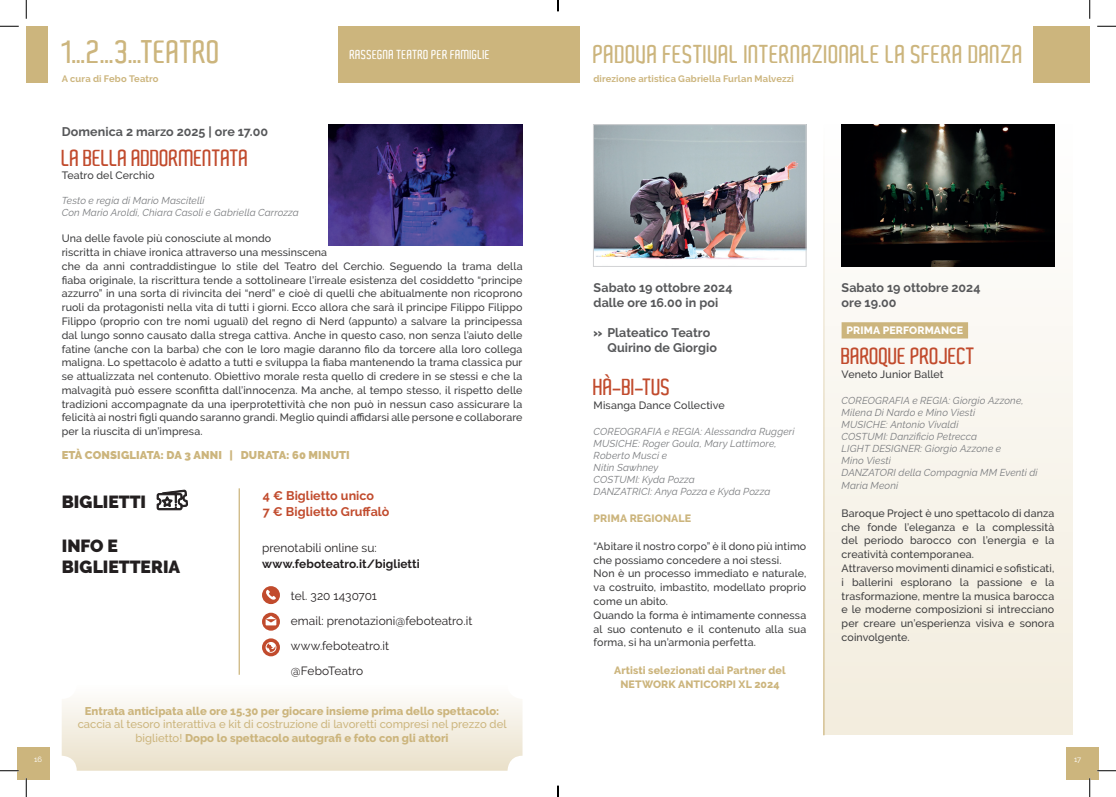
<style>
.page{position:relative;width:1116px;height:797px;background:#fff}
.page>*{position:absolute;margin:0;border:0;box-sizing:border-box;transform-origin:0 0}
.t1{font:600 31.25px "Aldo";letter-spacing:.005em;color:#ccb57d}
.t2{font:600 24.75px "Aldo";color:#ccb57d}
.t3{font:600 22.5px "Aldo";letter-spacing:-.02em;color:#c14b2d}
.t4{font:900 17.5px/21px "Raleway";letter-spacing:.005em;color:#231f20}
.t5{font:700 12.5px "Raleway";letter-spacing:.005em;color:#57585a}
.t6{font:700 12.5px "Raleway";letter-spacing:.005em;color:#c14b2d}
.t7{font:600 12.5px "Aldo";letter-spacing:.01em;color:#fff}
.t8{font:11.88px "Raleway";letter-spacing:.005em;color:#231f20}
.t9{font:700 11.88px "Raleway";letter-spacing:.005em;color:#231f20}
.t10{font:500 11.25px/13.5px "Raleway";color:#ccb57d;text-align:center}
.t11{font:800 11.25px "Raleway";color:#ccb57d}
.t12{font:900 11.25px "Raleway";letter-spacing:.01em;color:#ccb57d}
.t13{font:500 10.62px/13.8px "Raleway";letter-spacing:.01em;color:#3e3e3f;text-align:justify}
.t14{font:800 10.62px/13.8px "Raleway";letter-spacing:.01em;color:#ccb57d;text-align:center}
.t15{font:800 10.62px "Raleway";letter-spacing:.01em;color:#fff}
.t16{font:italic 10px/12px "Raleway";letter-spacing:.015em;color:#7a7c7f}
.t17{font:700 9.38px "Raleway";letter-spacing:.015em;color:#ccb57d}
.t18{font:7.62px "Raleway";color:#fff}
.s1{font-weight:800}
</style>
<div class="page">
<div style="left:1065px;top:746px;width:33px;height:33px;background:#ccb57d"></div>
<div style="left:17px;top:746px;width:33px;height:33px;background:#ccb57d"></div>
<div style="left:338px;top:26px;width:220px;height:57px;background:#ccb57d"></div>
<div style="left:26px;top:26px;width:22px;height:57px;background:#ccb57d"></div>
<img style="left:328px;top:125px;width:194px;height:120px">
<svg style="left:157px;top:489px;width:31px;height:21px"></svg>
<hr style="left:239px;top:488px;width:1px;height:186px;background:#ccb57d">
<svg style="left:262px;top:638px;width:18px;height:18px"></svg>
<svg style="left:262px;top:612px;width:18px;height:18px"></svg>
<svg style="left:262px;top:586px;width:18px;height:18px"></svg>
<div style="left:824px;top:124px;width:248px;height:611px;background:#f7f3ea"></div>
<div style="left:558px;top:26px;width:21px;height:57px;background:#ccb57d"></div>
<div style="left:1033px;top:26px;width:56px;height:57px;background:#ccb57d"></div>
<img style="left:595px;top:126px;width:209px;height:134px">
<div style="left:593px;top:124px;width:213px;height:142px;border:1px solid #d1d2d4"></div>
<img style="left:841px;top:125px;width:213px;height:141px">
<div style="left:841px;top:322px;width:127px;height:16px;background:#ccb57d"></div>
<hr style="left:823px;top:125px;width:1px;height:610px;background:#ccb57d">
<div style="left:62px;top:684px;width:460px;height:86px;background:linear-gradient(to bottom,#fffefe,#eae1cb);border-radius:15px"></div>
<svg style="left:0;top:25px;width:19px;height:2px"></svg>
<svg style="left:1097px;top:25px;width:18px;height:2px"></svg>
<svg style="left:0;top:770px;width:19px;height:1px"></svg>
<svg style="left:1097px;top:770px;width:18px;height:1px"></svg>
<svg style="left:25px;top:0;width:2px;height:19px"></svg>
<svg style="left:25px;top:778px;width:2px;height:19px"></svg>
<svg style="left:1089px;top:0;width:1px;height:19px"></svg>
<svg style="left:1088px;top:778px;width:2px;height:19px"></svg>
<svg style="left:557px;top:0;width:2px;height:11px"></svg>
<svg style="left:557px;top:785px;width:2px;height:12px"></svg>
<p class="t1" style="left:62px;top:35px;width:160px">1…2…3…TEATRO</p>
<p class="t17" style="left:62px;top:73px;width:98px">A cura di Febo Teatro</p>
<p class="t7" style="left:350px;top:48px;width:142px">RASSEGNA TEATRO PER FAMIGLIE</p>
<p class="t5" style="left:62px;top:125px;width:208px">Domenica 2 marzo 2025 | ore 17.00</p>
<p class="t3" style="left:62px;top:146px;width:189px">LA BELLA ADDORMENTATA</p>
<p class="t13" style="left:62px;top:168px;width:94px">Teatro del Cerchio</p>
<p class="t16" style="left:62px;top:194px;width:144px">Testo e regia di Mario Mascitelli</p>
<p class="t16" style="left:62px;top:206px;width:239px">Con Mario Aroldi, Chiara Casoli e Gabriella Carrozza</p>
<p class="t13" style="left:62px;top:232px;width:211px">Una delle favole più conosciute al mondo</p>
<p class="t13" style="left:62px;top:245px;width:267px">riscritta in chiave ironica attraverso una messinscena</p>
<p class="t13" style="left:62px;top:259px;width:462px">che da anni contraddistingue lo stile del Teatro del Cerchio. Seguendo la trama della fiaba originale, la riscrittura tende a sottolineare l’irreale esistenza del cosiddetto “principe azzurro” in una sorta di rivincita dei “nerd” e cioè di quelli che abitualmente non ricoprono ruoli da protagonisti nella vita di tutti i giorni. Ecco allora che sarà il principe Filippo Filippo Filippo (proprio con tre nomi uguali) del regno di Nerd (appunto) a salvare la principessa dal lungo sonno causato dalla strega cattiva. Anche in questo caso, non senza l’aiuto delle fatine (anche con la barba) che con le loro magie daranno filo da torcere alla loro collega maligna. Lo spettacolo è adatto a tutti e sviluppa la fiaba mantenendo la trama classica pur se attualizzata nel contenuto. Obiettivo morale resta quello di credere in se stessi e che la malvagità può essere sconfitta dall’innocenza. Ma anche, al tempo stesso, il rispetto delle tradizioni accompagnate da una iperprotettività che non può in nessun caso assicurare la felicità ai nostri figli quando saranno grandi. Meglio quindi affidarsi alle persone e collaborare per la riuscita di un’impresa.</p>
<p class="t12" style="left:62px;top:448px;width:289px">ETÀ CONSIGLIATA: DA 3 ANNI | DURATA: 60 MINUTI</p>
<p class="t4" style="left:62px;top:491px;width:86px">BIGLIETTI</p>
<p class="t6" style="left:263px;top:488px;width:113px">4 € Biglietto unico</p>
<p class="t6" style="left:263px;top:505px;width:128px">7 € Biglietto Gruffalò</p>
<p class="t4" style="left:62px;top:535px;width:120px">INFO E<br>BIGLIETTERIA</p>
<p class="t8" style="left:262px;top:540px;width:116px">prenotabili online su:</p>
<p class="t9" style="left:262px;top:557px;width:159px">www.feboteatro.it/biglietti</p>
<p class="t8" style="left:291px;top:588px;width:88px">tel. 320 1430701</p>
<p class="t8" style="left:291px;top:613px;width:183px">email: prenotazioni@feboteatro.it</p>
<p class="t8" style="left:291px;top:638px;width:100px">www.feboteatro.it</p>
<p class="t8" style="left:291px;top:663px;width:74px">@FeboTeatro</p>
<p class="t11" style="left:85px;top:704px;width:416px">Entrata anticipata alle ore 15.30 per giocare insieme prima dello spettacolo:</p>
<p class="t10" style="left:78px;top:717px;width:430px">caccia al tesoro interattiva e kit di costruzione di lavoretti compresi nel prezzo del biglietto! <span class="s1">Dopo lo spettacolo autografi e foto con gli attori</span></p>
<p class="t2" style="left:593px;top:40px;width:431px">PADOVA FESTIVAL INTERNAZIONALE LA SFERA DANZA</p>
<p class="t17" style="left:593px;top:73px;width:202px">direzione artistica Gabriella Furlan Malvezzi</p>
<p class="t5" style="left:593px;top:280px;width:140px">Sabato 19 ottobre 2024</p>
<p class="t5" style="left:593px;top:295px;width:126px">dalle ore 16.00 in poi</p>
<p class="t5" style="left:593px;top:325px;width:118px"><span class="s1">»</span> Plateatico Teatro</p>
<p class="t5" style="left:607px;top:340px;width:111px">Quirino de Giorgio</p>
<p class="t3" style="left:593px;top:375px;width:79px">HÀ-BI-TUS</p>
<p class="t13" style="left:593px;top:398px;width:133px">Misanga Dance Collective</p>
<p class="t16" style="left:593px;top:425px;width:202px">COREOGRAFIA e REGIA: Alessandra Ruggeri</p>
<p class="t16" style="left:593px;top:437px;width:185px">MUSICHE: Roger Goula, Mary Lattimore,<br>Roberto Musci e</p>
<p class="t16" style="left:593px;top:461px;width:66px">Nitin Sawhney</p>
<p class="t16" style="left:593px;top:473px;width:103px">COSTUMI: Kyda Pozza</p>
<p class="t16" style="left:593px;top:485px;width:178px">DANZATRICI: Anya Pozza e Kyda Pozza</p>
<p class="t14" style="left:593px;top:512px;width:99px">PRIMA REGIONALE</p>
<p class="t13" style="left:593px;top:539px;width:214px">“Abitare il nostro corpo” è il dono più intimo che possiamo concedere a noi stessi.</p>
<p class="t13" style="left:593px;top:567px;width:214px">Non è un processo immediato e naturale, va costruito, imbastito, modellato proprio come un abito.</p>
<p class="t13" style="left:593px;top:608px;width:214px">Quando la forma è intimamente connessa al suo contenuto e il contenuto alla sua forma, si ha un’armonia perfetta.</p>
<p class="t14" style="left:614px;top:663px;width:173px">Artisti selezionati dai Partner del<br>NETWORK ANTICORPI XL 2024</p>
<p class="t5" style="left:841px;top:280px;width:140px">Sabato 19 ottobre 2024</p>
<p class="t5" style="left:841px;top:295px;width:56px">ore 19.00</p>
<p class="t15" style="left:846px;top:324px;width:118px">PRIMA PERFORMANCE</p>
<p class="t3" style="left:841px;top:343px;width:135px">BAROQUE PROJECT</p>
<p class="t13" style="left:841px;top:367px;width:104px">Veneto Junior Ballet</p>
<p class="t16" style="left:841px;top:394px;width:184px">COREOGRAFIA e REGIA: Giorgio Azzone,</p>
<p class="t16" style="left:841px;top:406px;width:135px">Milena Di Nardo e Mino Viesti</p>
<p class="t16" style="left:841px;top:418px;width:118px">MUSICHE: Antonio Vivaldi</p>
<p class="t16" style="left:841px;top:430px;width:137px">COSTUMI: Danzificio Petrecca</p>
<p class="t16" style="left:841px;top:442px;width:161px">LIGHT DESIGNER: Giorgio Azzone e</p>
<p class="t16" style="left:841px;top:454px;width:51px">Mino Viesti</p>
<p class="t16" style="left:841px;top:465px;width:198px;line-height:13.8px">DANZATORI della Compagnia MM Eventi di<br>Maria Meoni</p>
<p class="t13" style="left:841px;top:506px;width:214px">Baroque Project è uno spettacolo di danza che fonde l’eleganza e la complessità del periodo barocco con l’energia e la creatività contemporanea.</p>
<p class="t13" style="left:841px;top:561px;width:214px">Attraverso movimenti dinamici e sofisticati, i ballerini esplorano la passione e la trasformazione, mentre la musica barocca e le moderne composizioni si intrecciano per creare un’esperienza visiva e sonora coinvolgente.</p>
<p class="t18" style="left:34px;top:755px;width:9px">16</p>
<p class="t18" style="left:1074px;top:755px;width:9px">17</p>
</div>
